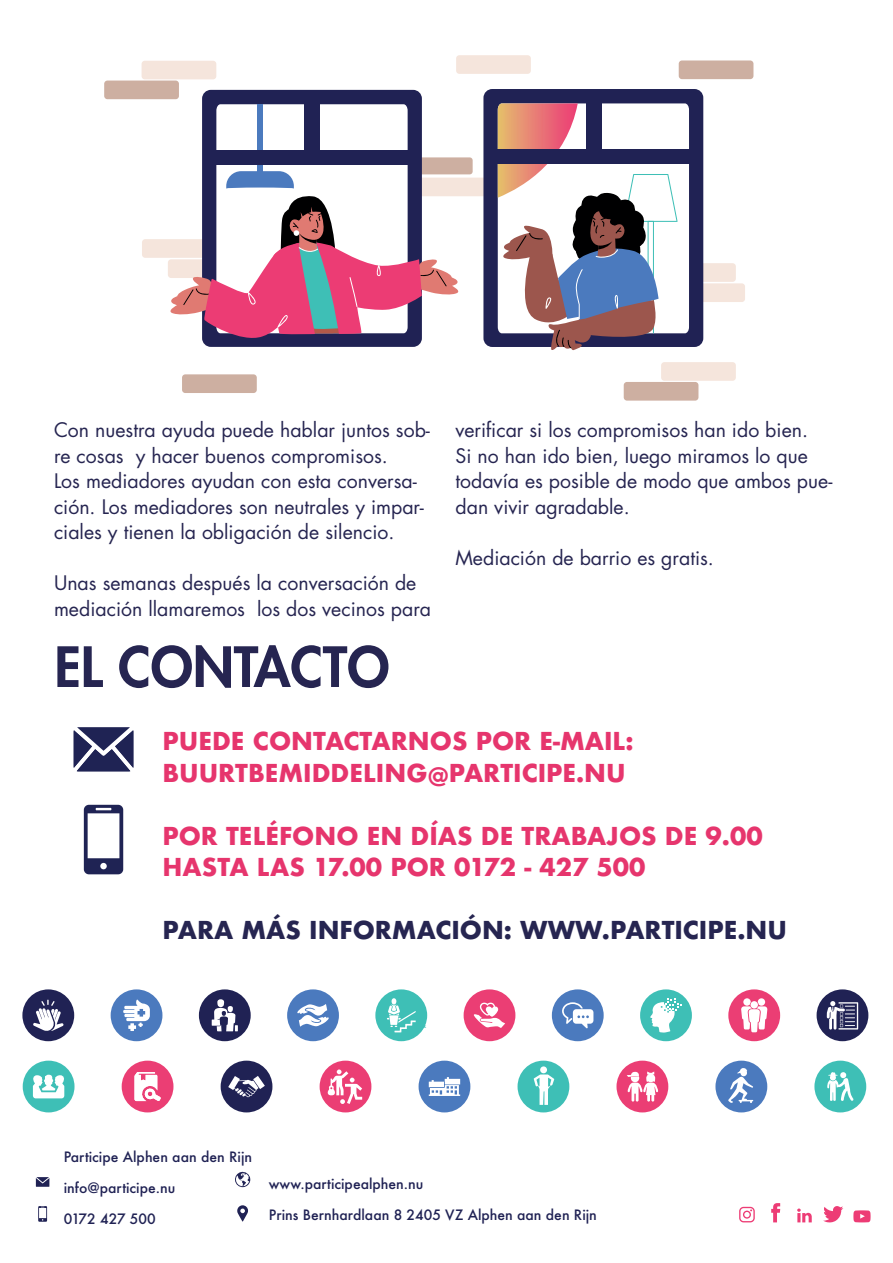
<style>
.page{position:relative;width:893px;height:1263px;background:#fff}
.page>*{position:absolute;margin:0;border:0;box-sizing:border-box;transform-origin:0 0}
.t1{font:800 54px "Futura";color:#262551}
.t2{font:700 24px "Futura";color:#e6356d}
.t3{font:700 24px "Futura";color:#262551}
.t4{font:19.5px/25.5px "Futura";color:#262551}
.t5{font:500 13.95px "Futura";color:#202254}
</style>
<div class="page">
<svg style="left:797px;top:1208px;width:15px;height:14px"></svg>
<svg style="left:853px;top:1210px;width:18px;height:12px"></svg>
<svg style="left:771px;top:1203px;width:9px;height:19px"></svg>
<svg style="left:237px;top:1205px;width:11px;height:16px"></svg>
<svg style="left:38px;top:1206px;width:9px;height:16px"></svg>
<svg style="left:36px;top:1177px;width:13px;height:10px"></svg>
<svg style="left:235px;top:1171px;width:15px;height:16px"></svg>
<svg style="left:823px;top:1206px;width:20px;height:16px"></svg>
<svg style="left:739px;top:1207px;width:16px;height:15px"></svg>
<div style="left:111px;top:989px;width:51px;height:52px;background:#4b7abe;border-radius:50%"></div>
<svg style="left:123px;top:999px;width:27px;height:32px"></svg>
<div style="left:616px;top:1061px;width:52px;height:51px;background:#eb3e74;border-radius:50%"></div>
<svg style="left:627px;top:1071px;width:31px;height:30px"></svg>
<div style="left:814px;top:1061px;width:52px;height:51px;background:#3ebfb6;border-radius:50%"></div>
<svg style="left:827px;top:1072px;width:27px;height:29px"></svg>
<div style="left:22px;top:989px;width:52px;height:52px;background:#202254;border-radius:50%"></div>
<svg style="left:33px;top:999px;width:31px;height:32px"></svg>
<div style="left:419px;top:1061px;width:51px;height:51px;background:#4b7abe;border-radius:50%"></div>
<svg style="left:429px;top:1077px;width:31px;height:19px"></svg>
<div style="left:728px;top:989px;width:52px;height:52px;background:#eb3e74;border-radius:50%"></div>
<svg style="left:741px;top:998px;width:26px;height:34px"></svg>
<div style="left:640px;top:989px;width:52px;height:52px;background:#3ebfb6;border-radius:50%"></div>
<svg style="left:650px;top:998px;width:32px;height:34px"></svg>
<div style="left:199px;top:989px;width:52px;height:52px;background:#202254;border-radius:50%"></div>
<svg style="left:212px;top:999px;width:26px;height:32px"></svg>
<div style="left:287px;top:989px;width:52px;height:52px;background:#4b7abe;border-radius:50%"></div>
<svg style="left:297px;top:1004px;width:32px;height:23px"></svg>
<svg style="left:122px;top:1061px;width:51px;height:51px"></svg>
<div style="left:552px;top:989px;width:52px;height:52px;background:#4b7abe;border-radius:50%"></div>
<svg style="left:562px;top:1002px;width:31px;height:26px"></svg>
<div style="left:23px;top:1061px;width:52px;height:51px;background:#3ebfb6;border-radius:50%"></div>
<svg style="left:32px;top:1074px;width:33px;height:24px"></svg>
<div style="left:464px;top:989px;width:51px;height:52px;background:#eb3e74;border-radius:50%"></div>
<svg style="left:474px;top:1003px;width:31px;height:25px"></svg>
<div style="left:817px;top:989px;width:51px;height:52px;background:#202254;border-radius:50%"></div>
<svg style="left:827px;top:1001px;width:31px;height:28px"></svg>
<div style="left:375px;top:989px;width:52px;height:52px;background:#3ebfb6;border-radius:50%"></div>
<svg style="left:387px;top:998px;width:29px;height:34px"></svg>
<div style="left:221px;top:1061px;width:51px;height:51px;background:#202254;border-radius:50%"></div>
<svg style="left:228px;top:1076px;width:37px;height:21px"></svg>
<div style="left:715px;top:1061px;width:52px;height:51px;background:#4b7abe;border-radius:50%"></div>
<svg style="left:728px;top:1068px;width:25px;height:35px"></svg>
<div style="left:320px;top:1061px;width:51px;height:51px;background:#eb3e74;border-radius:50%"></div>
<svg style="left:327px;top:1069px;width:35px;height:35px"></svg>
<div style="left:518px;top:1061px;width:51px;height:51px;background:#3ebfb6;border-radius:50%"></div>
<svg style="left:534px;top:1074px;width:20px;height:31px"></svg>
<div style="left:540px;top:1066px;width:7px;height:7px;background:#fff;border-radius:50%"></div>
<div style="left:414px;top:178px;width:75px;height:18px;background:#f5e5dc;border-radius:3px"></div>
<div style="left:405px;top:157px;width:68px;height:17px;background:#cdafa1;border-radius:3px"></div>
<div style="left:670px;top:283px;width:75px;height:19px;background:#f5e5dc;border-radius:3px"></div>
<div style="left:661px;top:263px;width:75px;height:19px;background:#f5e5dc;border-radius:3px"></div>
<div style="left:142px;top:239px;width:75px;height:19px;background:#f5e5dc;border-radius:3px"></div>
<div style="left:624px;top:382px;width:74px;height:19px;background:#cdafa1;border-radius:3px"></div>
<div style="left:182px;top:374px;width:75px;height:19px;background:#cdafa1;border-radius:3px"></div>
<div style="left:661px;top:362px;width:75px;height:19px;background:#f5e5dc;border-radius:3px"></div>
<div style="left:202px;top:90px;width:220px;height:257px;background:#202254;border-radius:9px"></div>
<div style="left:483px;top:89px;width:220px;height:258px;background:#202254;border-radius:9px"></div>
<svg style="left:168px;top:104px;width:294px;height:240px"></svg>
<div style="left:104px;top:81px;width:75px;height:18px;background:#cdafa1;border-radius:3px"></div>
<div style="left:679px;top:60px;width:74px;height:19px;background:#cdafa1;border-radius:3px"></div>
<div style="left:142px;top:61px;width:74px;height:18px;background:#f5e5dc;border-radius:3px"></div>
<div style="left:456px;top:55px;width:75px;height:19px;background:#f5e5dc;border-radius:3px"></div>
<svg style="left:498px;top:103px;width:191px;height:248px;background:#b0a3ad"></svg>
<svg style="left:74px;top:727px;width:59px;height:44px"></svg>
<svg style="left:84px;top:805px;width:39px;height:69px"></svg>
<p class="t4" style="left:54px;top:417px;width:377px">Con nuestra ayuda puede hablar juntos sob&shy;re cosas y hacer buenos compromisos.</p>
<p class="t4" style="left:54px;top:468px;width:371px">Los mediadores ayudan con esta conversa&shy;ción. Los mediadores son neutrales y impar&shy;ciales y tienen la obligación de silencio.</p>
<p class="t4" style="left:54px;top:570px;width:379px">Unas semanas después la conversación de mediación llamaremos los dos vecinos para</p>
<p class="t1" style="left:55px;top:633px;width:336px">EL CONTACTO</p>
<p class="t4" style="left:455px;top:417px;width:354px">verificar si los compromisos han ido bien.</p>
<p class="t4" style="left:455px;top:443px;width:378px">Si no han ido bien, luego miramos lo que todavía es posible de modo que ambos pue&shy;dan vivir agradable.</p>
<p class="t4" style="left:455px;top:545px;width:260px">Mediación de barrio es gratis.</p>
<p class="t2" style="left:163px;top:724px;width:473px">PUEDE CONTACTARNOS POR E-MAIL:</p>
<p class="t2" style="left:163px;top:755px;width:465px">BUURTBEMIDDELING@PARTICIPE.NU</p>
<p class="t2" style="left:163px;top:818px;width:602px">POR TELÉFONO EN DÍAS DE TRABAJOS DE 9.00</p>
<p class="t2" style="left:163px;top:850px;width:484px">HASTA LAS 17.00 POR 0172 - 427 500</p>
<p class="t3" style="left:163px;top:913px;width:626px">PARA MÁS INFORMACIÓN: WWW.PARTICIPE.NU</p>
<p class="t5" style="left:64px;top:1147px;width:190px">Participe Alphen aan den Rijn</p>
<p class="t5" style="left:64px;top:1178px;width:113px">info@participe.nu</p>
<p class="t5" style="left:64px;top:1209px;width:93px">0172 427 500</p>
<p class="t5" style="left:269px;top:1174px;width:156px">www.participealphen.nu</p>
<p class="t5" style="left:269px;top:1205px;width:330px">Prins Bernhardlaan 8 2405 VZ Alphen aan den Rijn</p>
</div>
